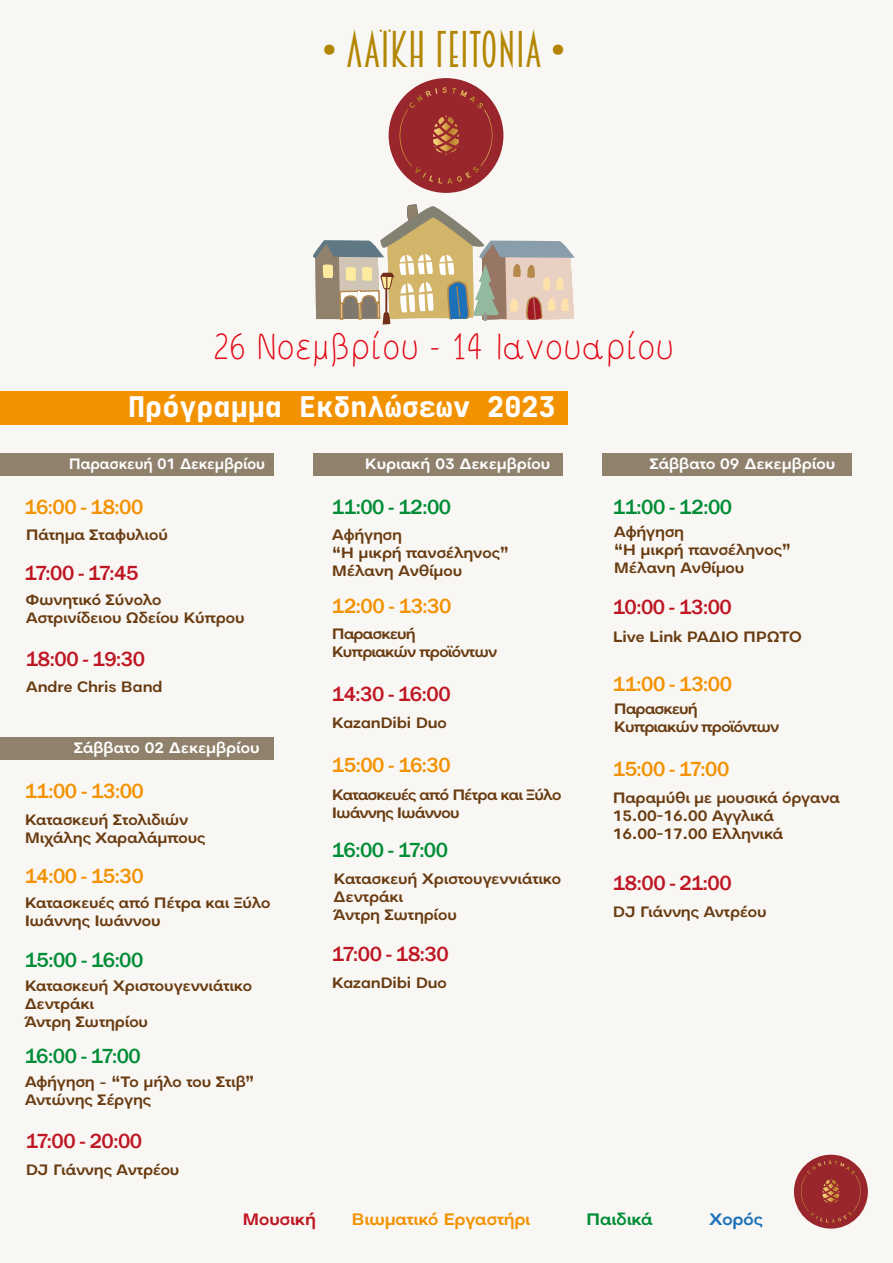
<style>
.page{position:relative;width:893px;height:1263px;background:#f9f7f4}
.page>*{position:absolute;margin:0;border:0;box-sizing:border-box;transform-origin:0 0}
.t1{font:46.35px "Breamcatcher";color:#b38601}
.t2{font:36px "Xarrovv";color:#e30613}
.t3{font:800 28.5px "Pitagon Sans Mono";color:#fff}
.t4{font:500 21px "Franklin Gothic";letter-spacing:-.02em;color:#be1622}
.t5{font:500 21px "Franklin Gothic";letter-spacing:-.02em;color:#f39200}
.t6{font:500 21px "Franklin Gothic";letter-spacing:-.02em;color:#008d36}
.t7{font:500 16.5px "Handil Pro";letter-spacing:-.01em;color:#f39200}
.t8{font:500 16.5px "Handil Pro";letter-spacing:-.005em;color:#be1622}
.t9{font:500 16.5px "Handil Pro";letter-spacing:-.005em;color:#008d36}
.t10{font:500 16.5px "Handil Pro";color:#1d71b8}
.t11{font:500 15px/18px "Handil Pro";letter-spacing:-.01em;color:#693c11}
.t12{font:500 15px/18px "Handil Pro";letter-spacing:-.04em;color:#693c11}
.t13{font:500 15px "Handil Pro";letter-spacing:.005em;color:#fff}
.t14{font:500 15px "Handil Pro";letter-spacing:.005em;color:#fff;scale:.94 1}
</style>
<div class="page">
<div style="left:0;top:391px;width:567px;height:33px;background:#f39200"></div>
<div style="left:0;top:737px;width:274px;height:22px;background:#90816c"></div>
<div style="left:314px;top:453px;width:249px;height:23px;background:#90816c"></div>
<div style="left:0;top:453px;width:274px;height:23px;background:#90816c"></div>
<div style="left:602px;top:453px;width:250px;height:23px;background:#90816c"></div>
<svg style="left:313px;top:204px;width:262px;height:120px"></svg>
<div style="left:794px;top:1155px;width:74px;height:73px;background:#98262c;border-radius:50%"></div>
<svg style="left:801px;top:1160px;width:60px;height:51px"></svg>
<div style="left:389px;top:78px;width:114px;height:115px;background:#98262c;border-radius:50%"></div>
<svg style="left:400px;top:87px;width:92px;height:79px"></svg>
<h1 class="t1" style="left:322px;top:22px;width:244px">• ΛAIKH ГEITONIA •</h1>
<h2 class="t2" style="left:213px;top:320px;width:462px">26 Νοεμβρίου - 14 Ιανουαρίου</h2>
<h3 class="t3" style="left:128px;top:385px;width:429px">Πρόγραμμα Εκδηλώσεων 2023</h3>
<p class="t14" style="left:69px;top:450px;width:210px">Παρασκευή 01 Δεκεμβρίου</p>
<h3 class="t5" style="left:24px;top:494px;width:121px">16:00 - 18:00</h3>
<p class="t11" style="left:26px;top:524px;width:144px">Πάτημα Σταφυλιού</p>
<h3 class="t4" style="left:24px;top:560px;width:115px">17:00 - 17:45</h3>
<p class="t11" style="left:26px;top:589px;width:220px">Φωνητικό Σύνολο<br>Αστρινίδειου Ωδείου Kύπρου</p>
<h3 class="t4" style="left:26px;top:646px;width:121px">18:00 - 19:30</h3>
<p class="t11" style="left:26px;top:676px;width:138px">Andre Chris Band</p>
<p class="t13" style="left:74px;top:734px;width:188px">Σάββατο 02 Δεκεμβρίου</p>
<h3 class="t5" style="left:25px;top:778px;width:121px">11:00 - 13:00</h3>
<p class="t11" style="left:25px;top:809px;width:182px">Κατασκευή Στολιδιών<br>Μιχάλης Χαραλάμπους</p>
<h3 class="t5" style="left:25px;top:862px;width:120px">14:00 - 15:30</h3>
<p class="t11" style="left:25px;top:892px;width:247px">Κατασκευές από Πέτρα και Ξύλο<br>Ιωάννης Ιωάννου</p>
<h3 class="t6" style="left:25px;top:947px;width:120px">15:00 - 16:00</h3>
<p class="t11" style="left:25px;top:975px;width:229px">Κατασκευή Χριστουγεννιάτικο<br>Δεντράκι<br>Άντρη Σωτηρίου</p>
<h3 class="t6" style="left:25px;top:1043px;width:118px">16:00 - 17:00</h3>
<p class="t11" style="left:25px;top:1071px;width:231px">Αφήγηση - “Το μήλο του Στιβ”<br>Αντώνης Σέργης</p>
<h3 class="t4" style="left:26px;top:1128px;width:118px">17:00 - 20:00</h3>
<p class="t11" style="left:26px;top:1159px;width:155px">DJ Γιάννης Αντρέου</p>
<p class="t13" style="left:365px;top:450px;width:187px">Κυριακή 03 Δεκεμβρίου</p>
<h3 class="t6" style="left:332px;top:494px;width:121px">11:00 - 12:00</h3>
<p class="t11" style="left:332px;top:524px;width:179px">Αφήγηση<br>“Η μικρή πανσέληνος”<br>Μέλανη Ανθίμου</p>
<h3 class="t5" style="left:332px;top:593px;width:121px">12:00 - 13:30</h3>
<p class="t12" style="left:332px;top:623px;width:167px">Παρασκευή<br>Κυπριακών προϊόντων</p>
<h3 class="t4" style="left:332px;top:681px;width:120px">14:30 - 16:00</h3>
<p class="t11" style="left:332px;top:712px;width:117px">KazanDibi Duo</p>
<h3 class="t5" style="left:332px;top:752px;width:120px">15:00 - 16:30</h3>
<p class="t12" style="left:332px;top:784px;width:231px">Κατασκευές από Πέτρα και Ξύλο<br>Ιωάννης Ιωάννου</p>
<h3 class="t6" style="left:332px;top:837px;width:118px">16:00 - 17:00</h3>
<p class="t11" style="left:334px;top:868px;width:229px">Κατασκευή Χριστουγεννιάτικο<br>Δεντράκι<br>Άντρη Σωτηρίου</p>
<h3 class="t4" style="left:332px;top:941px;width:118px">17:00 - 18:30</h3>
<p class="t11" style="left:332px;top:972px;width:117px">KazanDibi Duo</p>
<p class="t13" style="left:649px;top:450px;width:188px">Σάββατο 09 Δεκεμβρίου</p>
<h3 class="t6" style="left:613px;top:494px;width:121px">11:00 - 12:00</h3>
<p class="t11" style="left:614px;top:521px;width:179px">Αφήγηση<br>“Η μικρή πανσέληνος”<br>Μέλανη Ανθίμου</p>
<h3 class="t4" style="left:613px;top:594px;width:121px">10:00 - 13:00</h3>
<p class="t11" style="left:613px;top:626px;width:191px">Live Link ΡΑΔΙΟ ΠΡΩΤΟ</p>
<h3 class="t5" style="left:613px;top:671px;width:121px">11:00 - 13:00</h3>
<p class="t12" style="left:614px;top:698px;width:167px">Παρασκευή<br>Κυπριακών προϊόντων</p>
<h3 class="t5" style="left:613px;top:756px;width:118px">15:00 - 17:00</h3>
<p class="t11" style="left:613px;top:787px;width:228px">Παραμύθι με μουσικά όργανα<br>15.00-16.00 Αγγλικά<br>16.00-17.00 Ελληνικά</p>
<h3 class="t4" style="left:613px;top:870px;width:120px">18:00 - 21:00</h3>
<p class="t11" style="left:613px;top:901px;width:155px">DJ Γιάννης Αντρέου</p>
<p class="t8" style="left:242px;top:1204px;width:75px">Μουσική</p>
<p class="t7" style="left:351px;top:1204px;width:180px">Βιωματικό Εργαστήρι</p>
<p class="t9" style="left:586px;top:1204px;width:68px">Παιδικά</p>
<p class="t10" style="left:709px;top:1204px;width:55px">Χορός</p>
</div>
